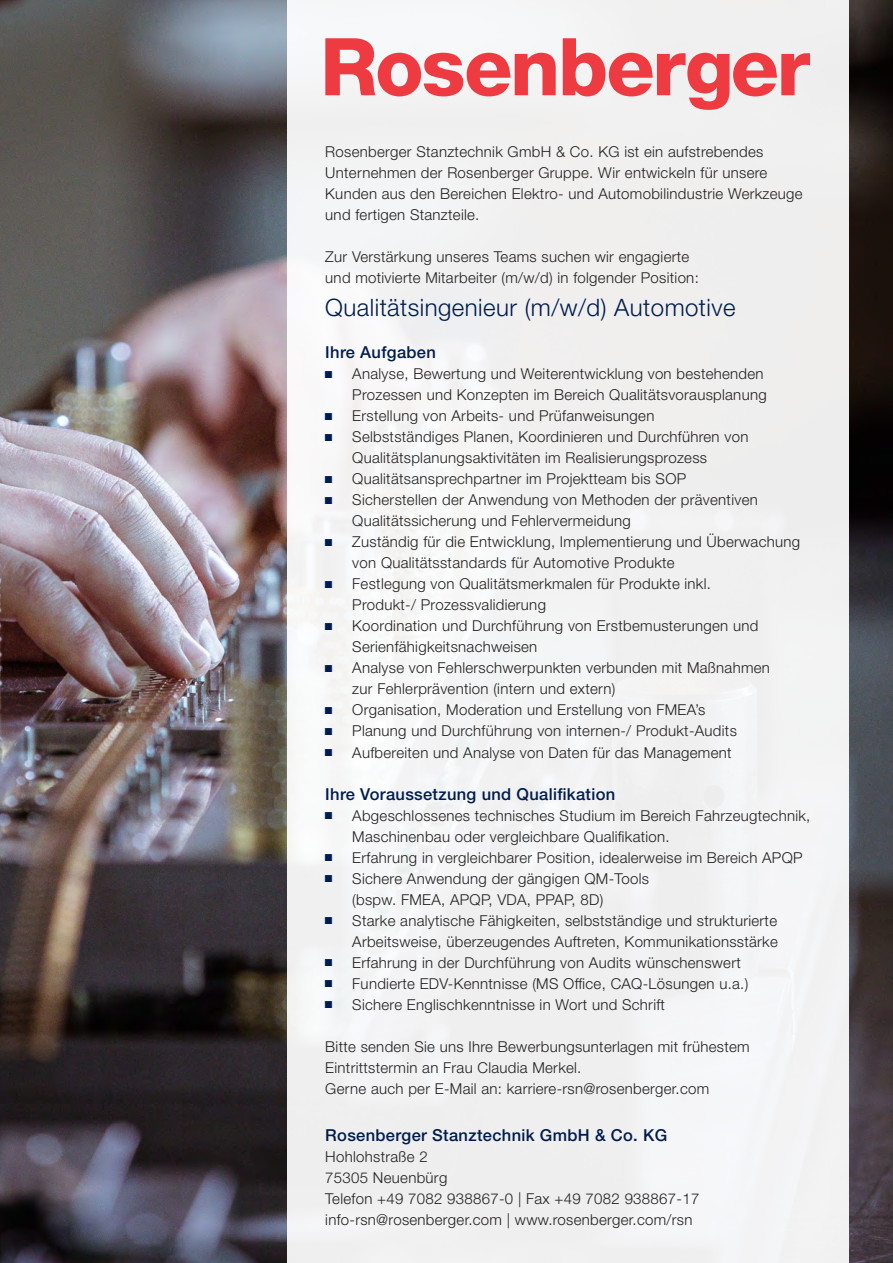
<style>
.page{position:relative;width:893px;height:1263px;background:#fff}
.page>*{position:absolute;margin:0;border:0;box-sizing:border-box;transform-origin:0 0}
.t1{font:300 24px "Helvetica Neue LT Pro";letter-spacing:.02em;color:#001c4c}
.t2{font:500 16.5px "Helvetica Neue LT Pro";letter-spacing:.02em;color:#001c4c}
.t3{font:300 15px/21px "Helvetica Neue LT Pro";letter-spacing:.02em;color:#231f20}
.s1{font-family:"Arial Narrow";font-weight:400;color:#001c4c}
</style>
<div class="page">
<img style="left:0;top:0;width:893px;height:1263px">
<div style="left:287px;top:0;width:561px;height:1263px;background:#f1f1f2"></div>
<svg style="left:563px;top:38px;width:247px;height:72px"></svg>
<svg style="left:325px;top:38px;width:231px;height:58px"></svg>
<p class="t3" style="left:325px;top:141px;width:479px">Rosenberger Stanztechnik GmbH &amp; Co. KG ist ein aufstrebendes Unternehmen der Rosenberger Gruppe. Wir entwickeln für unsere Kunden aus den Bereichen Elektro- und Automobilindustrie Werkzeuge und fertigen Stanzteile.</p>
<p class="t3" style="left:325px;top:246px;width:375px">Zur Verstärkung unseres Teams suchen wir engagierte und motivierte Mitarbeiter (m/w/d) in folgender Position:</p>
<h1 class="t1" style="left:325px;top:293px;width:412px">Qualitätsingenieur (m/w/d) Automotive</h1>
<p class="t2" style="left:325px;top:343px;width:112px">Ihre Aufgaben</p>
<p class="t3" style="left:325px;top:363px;width:443px;text-align:right"><span class="s1">■</span> Analyse, Bewertung und Weiterentwicklung von bestehenden<br>Prozessen und Konzepten im Bereich Qualitätsvorausplanung</p>
<p class="t3" style="left:325px;top:405px;width:331px"><span class="s1">■</span> Erstellung von Arbeits- und Prüfanweisungen</p>
<p class="t3" style="left:352px;top:426px;width:398px;text-indent:-27px"><span class="s1">■</span> Selbstständiges Planen, Koordinieren und Durchführen von<br>Qualitätsplanungsaktivitäten im Realisierungsprozess</p>
<p class="t3" style="left:325px;top:468px;width:362px"><span class="s1">■</span> Qualitätsansprechpartner im Projektteam bis SOP</p>
<p class="t3" style="left:352px;top:489px;width:407px;text-indent:-27px"><span class="s1">■</span> Sicherstellen der Anwendung von Methoden der präventiven<br>Qualitätssicherung und Fehlervermeidung</p>
<p class="t3" style="left:352px;top:531px;width:449px;text-indent:-27px"><span class="s1">■</span> Zuständig für die Entwicklung, Implementierung und Überwachung von Qualitätsstandards für Automotive Produkte</p>
<p class="t3" style="left:352px;top:573px;width:360px;text-indent:-27px"><span class="s1">■</span> Festlegung von Qualitätsmerkmalen für Produkte inkl.<br>Produkt-/ Prozessvalidierung</p>
<p class="t3" style="left:352px;top:615px;width:407px;text-indent:-27px"><span class="s1">■</span> Koordination und Durchführung von Erstbemusterungen und<br>Serienfähigkeitsnachweisen</p>
<p class="t3" style="left:352px;top:657px;width:419px;text-indent:-27px"><span class="s1">■</span> Analyse von Fehlerschwerpunkten verbunden mit Maßnahmen zur Fehlerprävention (intern und extern)</p>
<p class="t3" style="left:325px;top:699px;width:381px"><span class="s1">■</span> Organisation, Moderation und Erstellung von FMEA’s</p>
<p class="t3" style="left:325px;top:720px;width:413px"><span class="s1">■</span> Planung und Durchführung von internen-/ Produkt-Audits</p>
<p class="t3" style="left:325px;top:741px;width:408px"><span class="s1">■</span> Aufbereiten und Analyse von Daten für das Management</p>
<p class="t2" style="left:325px;top:784px;width:292px">Ihre Voraussetzung und Qualifikation</p>
<p class="t3" style="left:352px;top:804px;width:460px;text-indent:-27px"><span class="s1">■</span> Abgeschlossenes technisches Studium im Bereich Fahrzeugtechnik,<br>Maschinenbau oder vergleichbare Qualifikation.</p>
<p class="t3" style="left:325px;top:846px;width:479px"><span class="s1">■</span> Erfahrung in vergleichbarer Position, idealerweise im Bereich APQP</p>
<p class="t3" style="left:352px;top:867px;width:298px;text-indent:-27px"><span class="s1">■</span> Sichere Anwendung der gängigen QM-Tools (bspw. FMEA, APQP, VDA, PPAP, 8D)</p>
<p class="t3" style="left:325px;top:909px;width:454px;text-align:right"><span class="s1">■</span> Starke analytische Fähigkeiten, selbstständige und strukturierte<br>Arbeitsweise, überzeugendes Auftreten, Kommunikationsstärke</p>
<p class="t3" style="left:325px;top:951px;width:417px"><span class="s1">■</span> Erfahrung in der Durchführung von Audits wünschenswert</p>
<p class="t3" style="left:325px;top:972px;width:424px"><span class="s1">■</span> Fundierte EDV-Kenntnisse (MS Office, CAQ-Lösungen u.a.)</p>
<p class="t3" style="left:325px;top:993px;width:341px"><span class="s1">■</span> Sichere Englischkenntnisse in Wort und Schrift</p>
<p class="t3" style="left:325px;top:1035px;width:426px">Bitte senden Sie uns Ihre Bewerbungsunterlagen mit frühestem<br>Eintrittstermin an Frau Claudia Merkel.<br>Gerne auch per E-Mail an: karriere-rsn@rosenberger.com</p>
<p class="t2" style="left:325px;top:1125px;width:343px">Rosenberger Stanztechnik GmbH &amp; Co. KG</p>
<p class="t3" style="left:325px;top:1146px;width:376px">Hohlohstraße 2<br>75305 Neuenbürg<br>Telefon +49 7082 938867-0 | Fax +49 7082 938867-17 info-rsn@rosenberger.com | www.rosenberger.com/rsn</p>
</div>
